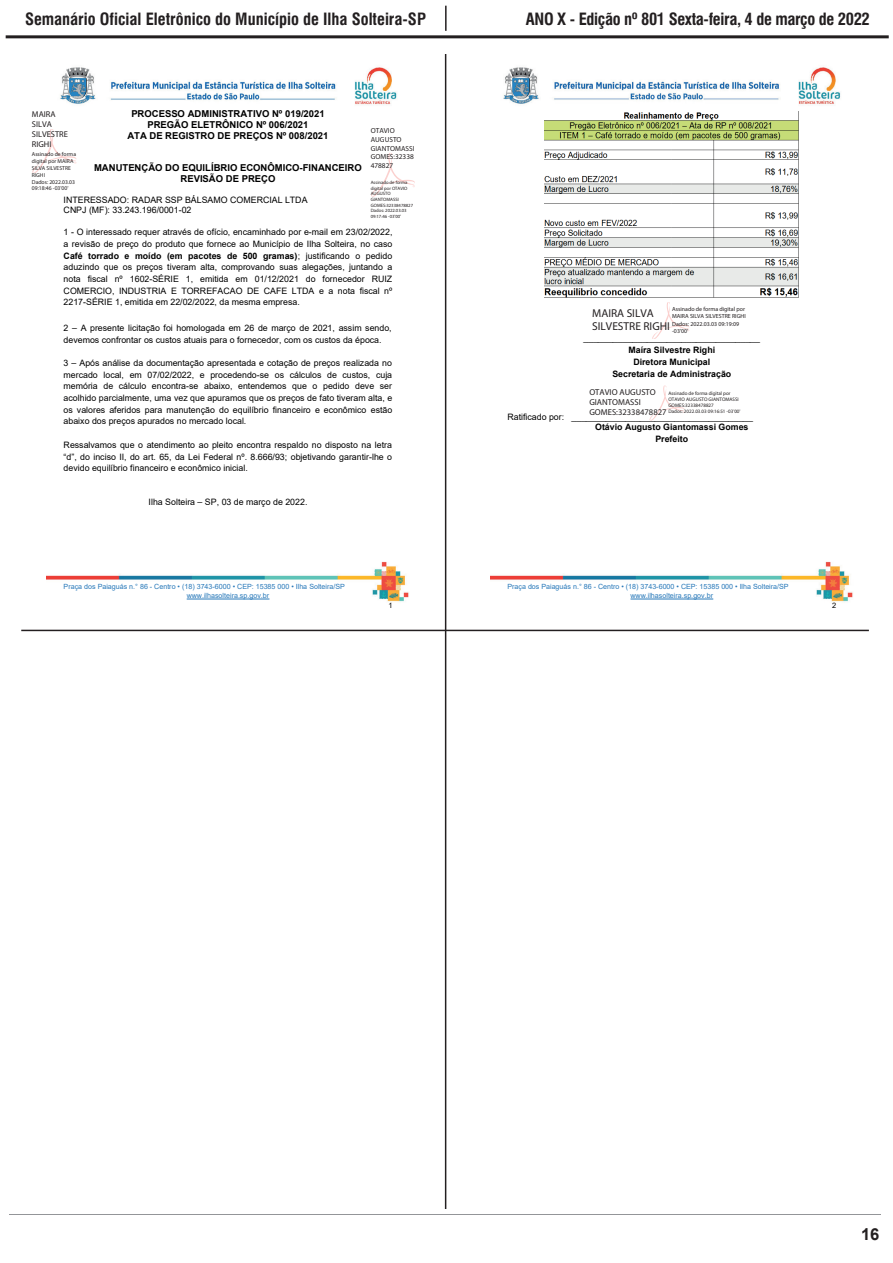
<style>
.page{position:relative;width:893px;height:1263px;background:#fff}
.page>*{position:absolute;margin:0;border:0;box-sizing:border-box;transform-origin:0 0}
.t1{font:700 condensed 16.5px "Swiss 721 BT";color:#231f20}
.t2{font:700 condensed 16.5px "Swiss 721 BT";letter-spacing:-.02em;color:#231f20}
.t3{font:700 16.5px "Arial";color:#231f20}
.t4{font:11.4px/13.6px "Myriad Pro";color:#231f20}
.t5{font:700 9.45px/10.9px "Arial";color:#000001;text-align:center}
.t6{font:8.85px/11.7px "Arial";color:#000001;text-align:justify}
.t7{font:700 8.85px/12.1px "Arial";color:#000001;text-align:center}
.t8{font:8.55px/10.4px "Myriad Pro";color:#231f20}
.t9{font:8.4px/10.2px "Myriad Pro";color:#231f20}
.t10{font:7.5px "Arial";color:#000001}
.t11{font:7.35px/8.7px "Myriad Pro";color:#231f20}
.t12{font:7.05px/9.4px "Arial";letter-spacing:-.005em;color:#2778b9}
.t13{font:6px/7.2px "Myriad Pro";color:#231f20}
.t14{font:5.7px/6.9px "Myriad Pro";color:#231f20}
.t15{font:5.1px/6px "Myriad Pro";color:#231f20}
.t16{font:4.65px/5.7px "Myriad Pro";color:#231f20}
.s1{font-weight:700}
</style>
<div class="page">
<hr style="left:9px;top:1214px;width:872px;height:1px;background:#939598">
<hr style="left:6px;top:35px;width:883px;height:3px;background:#231f20">
<hr style="left:21px;top:630px;width:848px;height:1px;background:#231f20">
<hr style="left:445px;top:54px;width:1px;height:1155px;background:#231f20">
<hr style="left:445px;top:6px;width:2px;height:25px;background:#231f20">
<img style="left:46px;top:561px;width:363px;height:41px">
<img style="left:60px;top:67px;width:337px;height:38px">
<hr style="left:187px;top:599px;width:82px;height:1px;background:#2778b9">
<svg style="left:371px;top:153px;width:44px;height:43px"></svg>
<svg style="left:32px;top:129px;width:44px;height:44px"></svg>
<img style="left:490px;top:561px;width:363px;height:41px">
<img style="left:503px;top:67px;width:338px;height:37px">
<hr style="left:630px;top:599px;width:83px;height:1px;background:#2778b9">
<img style="left:544px;top:111px;width:255px;height:187px">
<svg style="left:649px;top:386px;width:35px;height:34px"></svg>
<svg style="left:652px;top:302px;width:37px;height:37px"></svg>
<h1 class="t1" style="left:25px;top:9px;width:402px">Semanário Oficial Eletrônico do Município de Ilha Solteira-SP</h1>
<h1 class="t2" style="left:526px;top:9px;width:345px">ANO X - Edição nº 801 Sexta-feira, 4 de março de 2022</h1>
<p class="t5" style="left:127px;top:108px;width:203px">PROCESSO ADMINISTRATIVO Nº 019/2021<br>PREGÃO ELETRÔNICO Nº 006/2021<br>ATA DE REGISTRO DE PREÇOS Nº 008/2021</p>
<p class="t5" style="left:94px;top:163px;width:269px">MANUTENÇÃO DO EQUILÍBRIO ECONÔMICO-FINANCEIRO<br>REVISÃO DE PREÇO</p>
<p class="t6" style="left:64px;top:195px;width:245px;line-height:10.2px">INTERESSADO: RADAR SSP BÁLSAMO COMERCIAL LTDA<br>CNPJ (MF): 33.243.196/0001-02</p>
<p class="t6" style="left:64px;top:226px;width:330px">1 - O interessado requer através de ofício, encaminhado por e-mail em 23/02/2022, a revisão de preço do produto que fornece ao Município de Ilha Solteira, no caso <span class="s1">Café torrado e moído (em pacotes de 500 gramas)</span>; justificando o pedido aduzindo que os preços tiveram alta, comprovando suas alegações, juntando a nota fiscal nº 1602-SÉRIE 1, emitida em 01/12/2021 do fornecedor RUIZ COMERCIO, INDUSTRIA E TORREFACAO DE CAFE LTDA e a nota fiscal nº 2217-SÉRIE 1, emitida em 22/02/2022, da mesma empresa.</p>
<p class="t6" style="left:64px;top:322px;width:330px">2 – A presente licitação foi homologada em 26 de março de 2021, assim sendo, devemos confrontar os custos atuais para o fornecedor, com os custos da época.</p>
<p class="t6" style="left:64px;top:357px;width:330px">3 – Após análise da documentação apresentada e cotação de preços realizada no mercado local, em 07/02/2022, e procedendo-se os cálculos de custos, cuja memória de cálculo encontra-se abaixo, entendemos que o pedido deve ser acolhido parcialmente, uma vez que apuramos que os preços de fato tiveram alta, e os valores aferidos para manutenção do equilíbrio financeiro e econômico estão abaixo dos preços apurados no mercado local.</p>
<p class="t6" style="left:64px;top:439px;width:330px">Ressalvamos que o atendimento ao pleito encontra respaldo no disposto na letra “d”, do inciso II, do art. 65, da Lei Federal nº. 8.666/93; objetivando garantir-lhe o devido equilíbrio financeiro e econômico inicial.</p>
<p class="t6" style="left:149px;top:496px;width:160px">Ilha Solteira – SP, 03 de março de 2022.</p>
<p class="t9" style="left:32px;top:108px;width:38px">MAIRA<br>SILVA<br>SILVESTRE<br>RIGHI</p>
<p class="t14" style="left:32px;top:151px;width:46px">Assinado de forma digital por MAIRA<br>SILVA SILVESTRE<br>RIGHI<br>Dados: 2022.03.03<br>09:18:46 -03'00'</p>
<p class="t11" style="left:371px;top:126px;width:45px">OTAVIO<br>AUGUSTO<br>GIANTOMASSI<br>GOMES:32338<br>478827</p>
<p class="t16" style="left:371px;top:179px;width:44px">Assinado de forma digital por OTAVIO<br>AUGUSTO<br>GIANTOMASSI<br>GOMES:32338478827<br>Dados: 2022.03.03<br>09:17:46 -03'00'</p>
<p class="t12" style="left:187px;top:582px;width:160px;text-indent:-123px">Praça dos Paiaguás n.° 86 - Centro • (18) 3743-6000 • CEP: 15385 000 • Ilha Solteira/SP www.ilhasolteira.sp.gov.br</p>
<p class="t10" style="left:388px;top:601px;width:6px">1</p>
<p class="t4" style="left:592px;top:306px;width:79px">MAIRA SILVA<br>SILVESTRE RIGHI</p>
<p class="t13" style="left:672px;top:306px;width:75px">Assinado de forma digital por<br>MAIRA SILVA SILVESTRE RIGHI<br>Dados: 2022.03.03 09:19:09 -03'00'</p>
<p class="t6" style="left:584px;top:332px;width:178px">____________________________________</p>
<p class="t7" style="left:612px;top:344px;width:120px">Maíra Silvestre Righi<br>Diretora Municipal<br>Secretaria de Administração</p>
<p class="t6" style="left:507px;top:411px;width:247px">Ratificado por: _____________________________________</p>
<p class="t7" style="left:595px;top:421px;width:155px">Otávio Augusto Giantomassi Gomes<br>Prefeito</p>
<p class="t8" style="left:589px;top:387px;width:79px">OTAVIO AUGUSTO<br>GIANTOMASSI<br>GOMES:32338478827</p>
<p class="t15" style="left:668px;top:390px;width:74px">Assinado de forma digital por<br>OTAVIO AUGUSTO GIANTOMASSI<br>GOMES:32338478827<br>Dados: 2022.03.03 09:16:51 -03'00'</p>
<p class="t12" style="left:630px;top:582px;width:160px;text-indent:-123px">Praça dos Paiaguás n.° 86 - Centro • (18) 3743-6000 • CEP: 15385 000 • Ilha Solteira/SP www.ilhasolteira.sp.gov.br</p>
<p class="t10" style="left:832px;top:601px;width:6px">2</p>
<h1 class="t3" style="left:861px;top:1223px;width:20px">16</h1>
</div>
